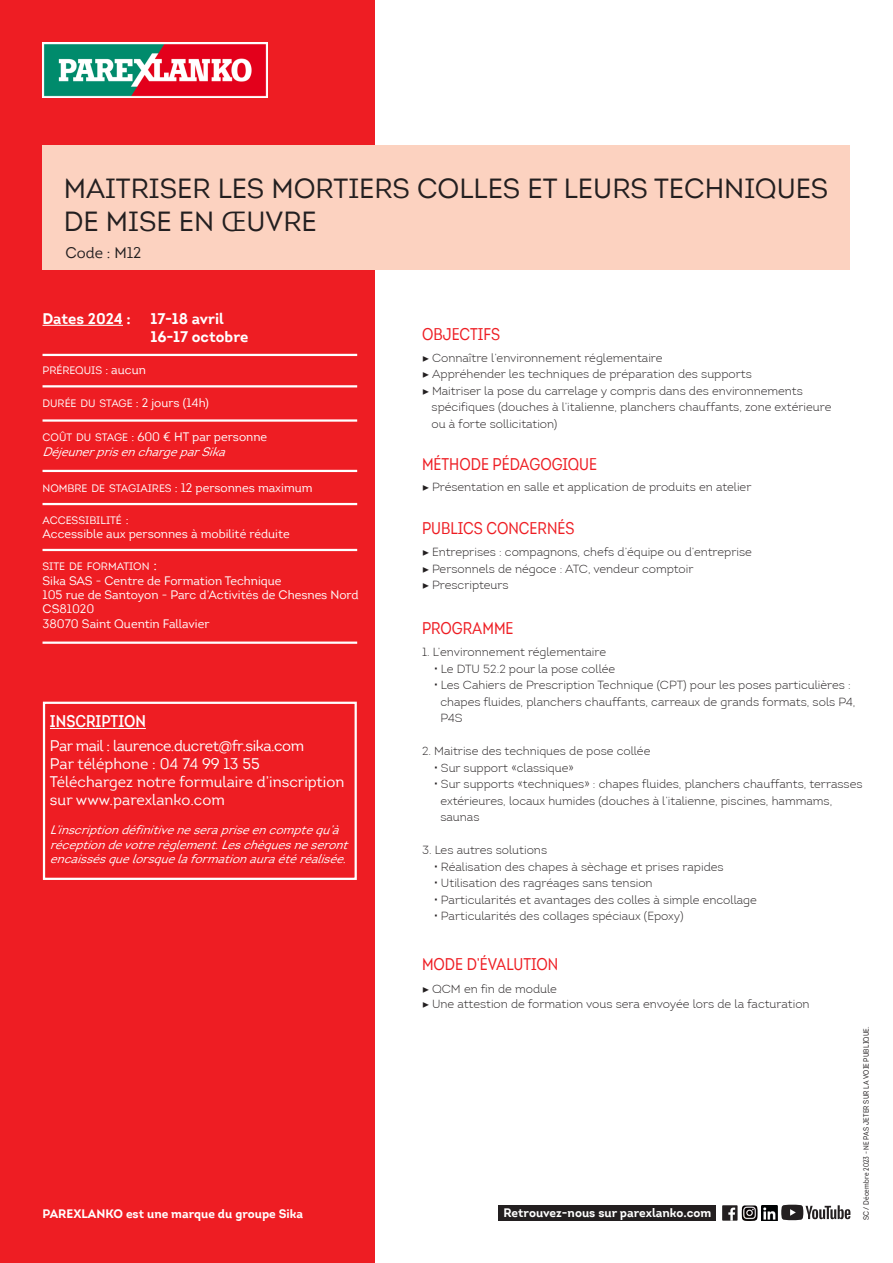
<style>
.page{position:relative;width:893px;height:1263px;background:#fff}
.page>*{position:absolute;margin:0;border:0;box-sizing:border-box;transform-origin:0 0}
.t1{font:27px/32.4px "Intro";color:#231f20}
.t2{font:16.5px "Intro Cond";color:#ee1d23}
.t3{font:600 16.5px "Intro Cond";color:#fff}
.t4{font:15px/18px "Intro";color:#fff}
.t5{font:15px "Intro";letter-spacing:-.03em;color:#fff}
.t6{font:700 15px "Intro";color:#fff}
.t7{font:15px "Intro";color:#231f20}
.t8{font:300 12px/16.5px "Intro";color:#231f20}
.t9{font:12px "Intro";color:#fff}
.t10{font:italic 12px/14.4px "Intro";color:#fff}
._10-Sous_Titre{font:700 12px "Intro";color:#fff}
.t11{font:10.5px "Intro";color:#fff}
._10-Sous_Titre-2{font:7.5px "Intro Cond";letter-spacing:.025em;color:#231f20}
.s1{font-style:inherit}
.s2{font-size:12px}
.s3{font-size:10.5px}
.s4{font-size:15px}
.s5{font-family:"Minion Pro";font-weight:400}
</style>
<div class="page">
<div style="left:0;top:0;width:374px;height:1263px;background:#ee1d23"></div>
<div style="left:43px;top:702px;width:314px;height:178px;border:2px solid #fff"></div>
<div style="left:43px;top:146px;width:807px;height:124px;background:#fcd2c0"></div>
<img style="left:43px;top:43px;width:225px;height:55px">
<hr style="left:43px;top:385px;width:314px;height:2px;background:#fff">
<hr style="left:43px;top:419px;width:314px;height:3px;background:#fff">
<hr style="left:43px;top:470px;width:314px;height:2px;background:#fff">
<hr style="left:43px;top:503px;width:314px;height:2px;background:#fff">
<hr style="left:43px;top:549px;width:314px;height:2px;background:#fff">
<hr style="left:43px;top:325px;width:80px;height:1px;background:#fff">
<hr style="left:50px;top:728px;width:96px;height:1px;background:#fff">
<hr style="left:43px;top:354px;width:314px;height:2px;background:#fff">
<hr style="left:43px;top:641px;width:314px;height:3px;background:#fff">
<div style="left:498px;top:1205px;width:218px;height:15px;background:#231f20"></div>
<div style="left:722px;top:1205px;width:16px;height:16px;background:#231f20"></div>
<svg style="left:728px;top:1207px;width:7px;height:14px"></svg>
<svg style="left:781px;top:1205px;width:69px;height:15px"></svg>
<img style="left:762px;top:1206px;width:15px;height:15px">
<img style="left:742px;top:1205px;width:16px;height:16px">
<p class="t1" style="left:64px;top:173px;width:766px">MAITRISER LES MORTIERS COLLES ET LEURS TECHNIQUES<br>DE MISE EN ŒUVRE</p>
<p class="t7" style="left:65px;top:243px;width:78px">Code : M12</p>
<p class="t6" style="left:43px;top:309px;width:90px">Dates 2024 <span class="s1">:</span></p>
<p class="t6" style="left:151px;top:309px;width:75px">17-18 avril</p>
<p class="t6" style="left:151px;top:327px;width:99px">16-17 octobre</p>
<p class="t11" style="left:43px;top:364px;width:105px">PRÉREQUIS <span class="s2">: aucun</span></p>
<p class="t11" style="left:43px;top:397px;width:168px">DURÉE DU STAGE <span class="s2">: 2 jours (14h)</span></p>
<p class="t9" style="left:43px;top:430px;width:226px"><span class="s3">COÛT DU STAGE</span> : 600 € HT par personne</p>
<p class="t10" style="left:43px;top:444px;width:189px">DéjeunerprisenchargeparSika</p>
<p class="t9" style="left:43px;top:481px;width:272px"><span class="s3">NOMBRE DE STAGIAIRES</span> : 12 personnes maximum</p>
<p class="t11" style="left:43px;top:514px;width:88px">ACCESSIBILITÉ <span class="s2">:</span></p>
<p class="t9" style="left:43px;top:527px;width:249px">Accessible aux personnes à mobilité réduite</p>
<p class="t11" style="left:43px;top:560px;width:116px">SITE DE FORMATION <span class="s4">:</span></p>
<p class="t9" style="left:43px;top:573px;width:241px">Sika SAS - Centre de Formation Technique</p>
<p class="t9" style="left:43px;top:587px;width:318px">105 rue de Santoyon - Parc d’Activités de Chesnes Nord</p>
<p class="t9" style="left:43px;top:602px;width:53px">CS81020</p>
<p class="t9" style="left:43px;top:616px;width:169px">38070 Saint Quentin Fallavier</p>
<p class="t3" style="left:50px;top:711px;width:97px">INSCRIPTION</p>
<p class="t5" style="left:50px;top:737px;width:256px">Par mail : laurence.ducret@fr.sika.com</p>
<p class="t4" style="left:50px;top:755px;width:211px">Par téléphone : 04 74 99 13 55</p>
<p class="t4" style="left:50px;top:773px;width:296px">Téléchargez notre formulaire d’inscription sur www.parexlanko.com</p>
<p class="t10" style="left:50px;top:823px;width:304px">L’inscriptiondéfinitiveneserapriseencomptequ’à réceptiondevotrerèglement.Leschèquesneseront encaissésquelorsquelaformationauraétéréalisée.</p>
<p class="_10-Sous_Titre" style="left:43px;top:1206px;width:262px">PAREXLANKO est une marque du groupe Sika</p>
<p class="t2" style="left:422px;top:324px;width:80px">OBJECTIFS</p>
<p class="t8" style="left:422px;top:349px;width:242px"><span class="s5">▶</span> Connaître l’environnement réglementaire</p>
<p class="t8" style="left:422px;top:366px;width:331px"><span class="s5">▶</span> Appréhender les techniques de préparation des supports</p>
<p class="t8" style="left:432px;top:382px;width:401px;text-indent:-10px"><span class="s5">▶</span> Maitriser la pose du carrelage y compris dans des environnements spécifiques (douches à l’italienne, planchers chauffants, zone extérieure ou à forte sollicitation)</p>
<p class="t2" style="left:422px;top:454px;width:177px">MÉTHODE PÉDAGOGIQUE</p>
<p class="t8" style="left:422px;top:479px;width:331px"><span class="s5">▶</span> Présentation en salle et application de produits en atelier</p>
<p class="t2" style="left:422px;top:518px;width:154px">PUBLICS CONCERNÉS</p>
<p class="t8" style="left:422px;top:544px;width:331px"><span class="s5">▶</span> Entreprises : compagnons, chefs d’équipe ou d’entreprise</p>
<p class="t8" style="left:422px;top:560px;width:273px"><span class="s5">▶</span> Personnels de négoce : ATC, vendeur comptoir</p>
<p class="t8" style="left:422px;top:577px;width:88px"><span class="s5">▶</span> Prescripteurs</p>
<p class="t2" style="left:422px;top:618px;width:93px">PROGRAMME</p>
<p class="t8" style="left:422px;top:643px;width:186px">1. L’environnement réglementaire</p>
<p class="t8" style="left:441px;top:660px;width:176px">Le DTU 52.2 pour la pose collée</p>
<p class="t8" style="left:440px;top:676px;width:417px">Les Cahiers de Prescription Technique (CPT) pour les poses particulières : chapes fluides, planchers chauffants, carreaux de grands formats, sols P4,<br>P4S</p>
<p class="t8" style="left:422px;top:742px;width:230px">2. Maitrise des techniques de pose collée</p>
<p class="t8" style="left:440px;top:759px;width:424px">Sur support «classique»<br>Sur supports «techniques» : chapes fluides, planchers chauffants, terrasses extérieures, locaux humides (douches à l’italienne, piscines, hammams,</p>
<p class="t8" style="left:440px;top:808px;width:41px">saunas</p>
<p class="t8" style="left:422px;top:841px;width:127px">3. Les autres solutions</p>
<p class="t8" style="left:441px;top:858px;width:284px">Réalisation des chapes à sèchage et prises rapides</p>
<p class="t8" style="left:441px;top:874px;width:213px">Utilisation des ragréages sans tension</p>
<p class="t8" style="left:441px;top:891px;width:317px">Particularités et avantages des colles à simple encollage</p>
<p class="t8" style="left:441px;top:907px;width:244px">Particularités des collages spéciaux (Epoxy)</p>
<p class="t2" style="left:422px;top:954px;width:138px">MODE D’ÉVALUTION</p>
<p class="t8" style="left:422px;top:981px;width:136px"><span class="s5">▶</span> QCM en fin de module</p>
<p class="t8" style="left:422px;top:995px;width:389px"><span class="s5">▶</span> Une attestion de formation vous sera envoyée lors de la facturation</p>
<p class="_10-Sous_Titre" style="left:504px;top:1205px;width:209px">Retrouvez-nous sur parexlanko.com</p>
<p class="_10-Sous_Titre-2" style="left:862px;top:1220px;width:195px;rotate:-90deg">SC / Décembre 2023 - NE PAS JETER SUR LA VOIE PUBLIQUE.</p>
</div>
